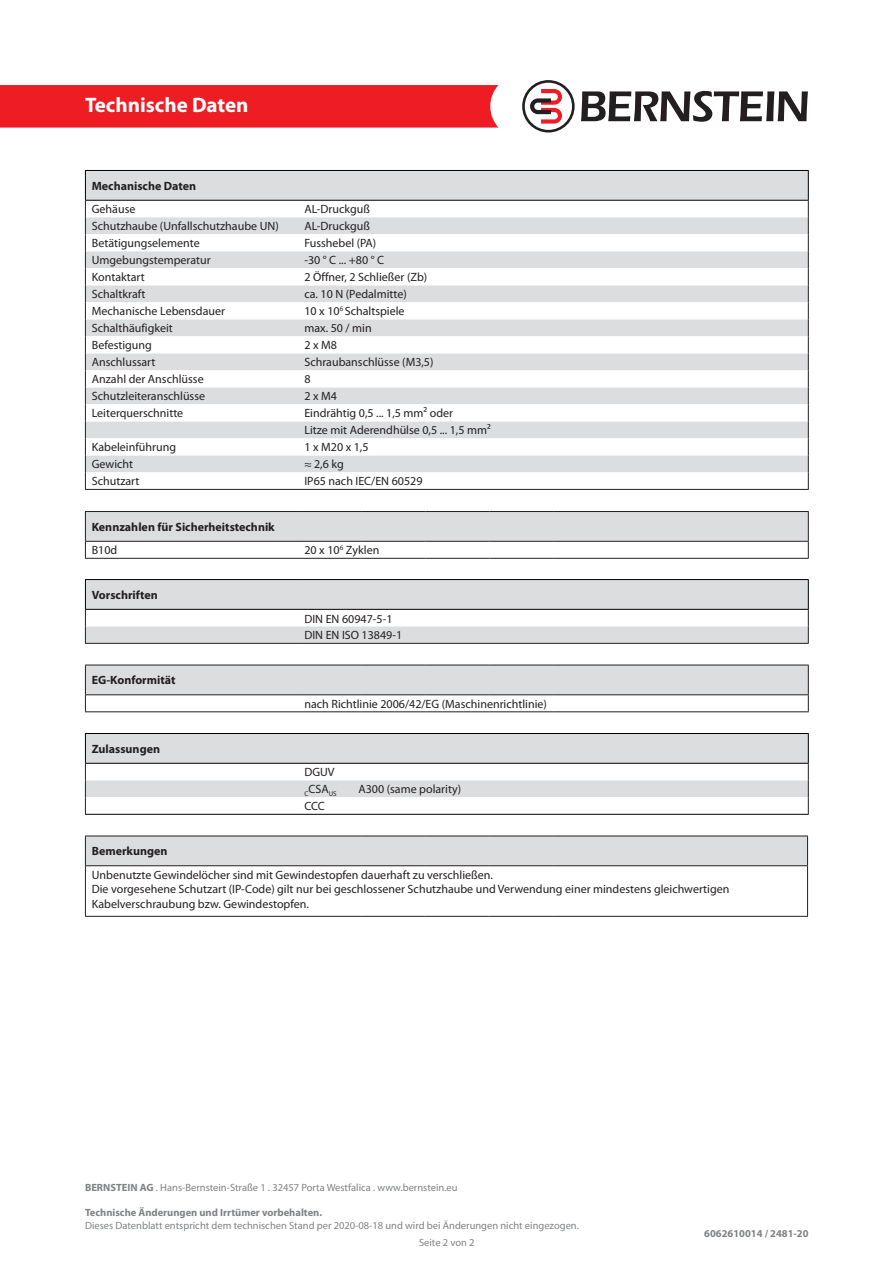
<style>
.page{position:relative;width:893px;height:1263px;background:#fff}
.page>*{position:absolute;margin:0;border:0;box-sizing:border-box;transform-origin:0 0}
.t1{font:700 21px "Myriad Pro";color:#fff}
.t2{font:12px/14.4px "Myriad Pro";color:#231f20}
.t3{font:700 12px "Myriad Pro";color:#231f20}
.t4{font:10.5px "Myriad Pro";color:#808285}
.t5{font:700 10.5px "Myriad Pro";color:#808285}
.t6{font:7.05px "Myriad Pro";color:#231f20}
.s1{font-weight:700}
</style>
<div class="page">
<div style="left:0;top:85px;width:498px;height:43px;background:#ee1d23"></div>
<svg style="left:581px;top:91px;width:227px;height:31px"></svg>
<svg style="left:522px;top:80px;width:53px;height:53px"></svg>
<div style="left:86px;top:171px;width:722px;height:29px;background:#dcdddf"></div>
<svg style="left:86px;top:201px;width:722px;height:288px"></svg>
<hr style="left:85px;top:489px;width:213px;height:1px;background:#231f20">
<hr style="left:298px;top:489px;width:511px;height:1px;background:#231f20">
<hr style="left:85px;top:170px;width:213px;height:1px;background:#000">
<svg style="left:85px;top:171px;width:1px;height:318px"></svg>
<hr style="left:298px;top:170px;width:511px;height:1px;background:#000">
<svg style="left:808px;top:171px;width:1px;height:318px"></svg>
<hr style="left:85px;top:200px;width:213px;height:1px;background:#000">
<hr style="left:298px;top:200px;width:511px;height:1px;background:#000">
<hr style="left:85px;top:579px;width:213px;height:1px;background:#000">
<hr style="left:298px;top:579px;width:511px;height:1px;background:#000">
<svg style="left:85px;top:580px;width:724px;height:63px"></svg>
<hr style="left:85px;top:643px;width:213px;height:1px;background:#231f20">
<hr style="left:298px;top:643px;width:511px;height:1px;background:#231f20">
<hr style="left:85px;top:733px;width:213px;height:1px;background:#000">
<hr style="left:298px;top:733px;width:511px;height:1px;background:#000">
<hr style="left:85px;top:814px;width:213px;height:1px;background:#000">
<hr style="left:298px;top:814px;width:511px;height:1px;background:#000">
<svg style="left:85px;top:734px;width:724px;height:80px"></svg>
<svg style="left:85px;top:666px;width:724px;height:45px"></svg>
<hr style="left:85px;top:665px;width:213px;height:1px;background:#231f20">
<hr style="left:298px;top:665px;width:64px;height:1px;background:#231f20">
<hr style="left:362px;top:665px;width:64px;height:1px;background:#231f20">
<hr style="left:426px;top:665px;width:63px;height:1px;background:#231f20">
<hr style="left:489px;top:665px;width:64px;height:1px;background:#231f20">
<hr style="left:553px;top:665px;width:256px;height:1px;background:#231f20">
<hr style="left:85px;top:694px;width:213px;height:1px;background:#231f20">
<hr style="left:298px;top:694px;width:64px;height:1px;background:#231f20">
<hr style="left:362px;top:694px;width:64px;height:1px;background:#231f20">
<hr style="left:426px;top:694px;width:63px;height:1px;background:#231f20">
<hr style="left:489px;top:694px;width:64px;height:1px;background:#231f20">
<hr style="left:553px;top:694px;width:256px;height:1px;background:#231f20">
<hr style="left:85px;top:711px;width:213px;height:1px;background:#231f20">
<hr style="left:298px;top:711px;width:64px;height:1px;background:#231f20">
<hr style="left:362px;top:711px;width:64px;height:1px;background:#231f20">
<hr style="left:426px;top:711px;width:63px;height:1px;background:#231f20">
<hr style="left:489px;top:711px;width:64px;height:1px;background:#231f20">
<hr style="left:553px;top:711px;width:256px;height:1px;background:#231f20">
<div style="left:85px;top:837px;width:723px;height:28px;background:#dcdddf"></div>
<hr style="left:85px;top:866px;width:1px;height:50px;background:#231f20">
<hr style="left:807px;top:866px;width:1px;height:50px;background:#231f20">
<hr style="left:85px;top:836px;width:213px;height:1px;background:#231f20">
<hr style="left:298px;top:836px;width:64px;height:1px;background:#231f20">
<hr style="left:362px;top:836px;width:64px;height:1px;background:#231f20">
<hr style="left:426px;top:836px;width:63px;height:1px;background:#231f20">
<hr style="left:489px;top:836px;width:64px;height:1px;background:#231f20">
<hr style="left:553px;top:836px;width:255px;height:1px;background:#231f20">
<hr style="left:85px;top:865px;width:213px;height:1px;background:#231f20">
<hr style="left:298px;top:865px;width:64px;height:1px;background:#231f20">
<hr style="left:362px;top:865px;width:64px;height:1px;background:#231f20">
<hr style="left:426px;top:865px;width:63px;height:1px;background:#231f20">
<hr style="left:489px;top:865px;width:64px;height:1px;background:#231f20">
<hr style="left:553px;top:865px;width:255px;height:1px;background:#231f20">
<hr style="left:85px;top:916px;width:213px;height:1px;background:#231f20">
<hr style="left:298px;top:916px;width:64px;height:1px;background:#231f20">
<hr style="left:362px;top:916px;width:64px;height:1px;background:#231f20">
<hr style="left:426px;top:916px;width:63px;height:1px;background:#231f20">
<hr style="left:489px;top:916px;width:64px;height:1px;background:#231f20">
<hr style="left:553px;top:916px;width:255px;height:1px;background:#231f20">
<svg style="left:85px;top:512px;width:724px;height:46px"></svg>
<hr style="left:85px;top:511px;width:213px;height:1px;background:#231f20">
<hr style="left:298px;top:511px;width:64px;height:1px;background:#231f20">
<hr style="left:362px;top:511px;width:64px;height:1px;background:#231f20">
<hr style="left:426px;top:511px;width:63px;height:1px;background:#231f20">
<hr style="left:489px;top:511px;width:64px;height:1px;background:#231f20">
<hr style="left:553px;top:511px;width:256px;height:1px;background:#231f20">
<hr style="left:85px;top:541px;width:213px;height:1px;background:#231f20">
<hr style="left:298px;top:541px;width:64px;height:1px;background:#231f20">
<hr style="left:362px;top:541px;width:64px;height:1px;background:#231f20">
<hr style="left:426px;top:541px;width:63px;height:1px;background:#231f20">
<hr style="left:489px;top:541px;width:64px;height:1px;background:#231f20">
<hr style="left:553px;top:541px;width:256px;height:1px;background:#231f20">
<hr style="left:85px;top:558px;width:213px;height:1px;background:#231f20">
<hr style="left:298px;top:558px;width:64px;height:1px;background:#231f20">
<hr style="left:362px;top:558px;width:64px;height:1px;background:#231f20">
<hr style="left:426px;top:558px;width:63px;height:1px;background:#231f20">
<hr style="left:489px;top:558px;width:64px;height:1px;background:#231f20">
<hr style="left:553px;top:558px;width:256px;height:1px;background:#231f20">
<h1 class="t1" style="left:85px;top:91px;width:165px">Technische Daten</h1>
<p class="t3" style="left:92px;top:178px;width:106px">Mechanische Daten</p>
<p class="t2" style="left:92px;top:202px;width:45px">Gehäuse</p>
<p class="t2" style="left:304px;top:202px;width:67px">AL-Druckguß</p>
<p class="t2" style="left:92px;top:219px;width:188px">Schutzhaube (Unfallschutzhaube UN)</p>
<p class="t2" style="left:304px;top:219px;width:67px">AL-Druckguß</p>
<p class="t2" style="left:92px;top:236px;width:109px">Betätigungselemente</p>
<p class="t2" style="left:304px;top:236px;width:73px">Fusshebel (PA)</p>
<p class="t2" style="left:92px;top:253px;width:120px">Umgebungstemperatur</p>
<p class="t2" style="left:304px;top:253px;width:81px">-30 ° C ... +80 ° C</p>
<p class="t2" style="left:92px;top:270px;width:55px">Kontaktart</p>
<p class="t2" style="left:304px;top:270px;width:124px">2 Öffner, 2 Schließer (Zb)</p>
<p class="t2" style="left:92px;top:287px;width:55px">Schaltkraft</p>
<p class="t2" style="left:304px;top:287px;width:104px">ca. 10 N (Pedalmitte)</p>
<p class="t2" style="left:92px;top:304px;width:135px">Mechanische Lebensdauer</p>
<p class="t2" style="left:304px;top:304px;width:102px">10 x 10<sup>6</sup> Schaltspiele</p>
<p class="t2" style="left:92px;top:321px;width:83px">Schalthäufigkeit</p>
<p class="t2" style="left:304px;top:321px;width:69px">max. 50 / min</p>
<p class="t2" style="left:92px;top:338px;width:62px">Befestigung</p>
<p class="t2" style="left:304px;top:338px;width:34px">2 x M8</p>
<p class="t2" style="left:92px;top:355px;width:65px">Anschlussart</p>
<p class="t2" style="left:304px;top:355px;width:131px">Schraubanschlüsse (M3,5)</p>
<p class="t2" style="left:92px;top:372px;width:113px">Anzahl der Anschlüsse</p>
<p class="t2" style="left:304px;top:372px;width:8px">8</p>
<p class="t2" style="left:92px;top:389px;width:115px">Schutzleiteranschlüsse</p>
<p class="t2" style="left:304px;top:389px;width:34px">2 x M4</p>
<p class="t2" style="left:92px;top:406px;width:93px">Leiterquerschnitte</p>
<p class="t2" style="left:304px;top:406px;width:150px">Eindrähtig 0,5 ... 1,5 mm² oder</p>
<p class="t2" style="left:304px;top:423px;width:188px">Litze mit Aderendhülse 0,5 ... 1,5 mm²</p>
<p class="t2" style="left:92px;top:440px;width:86px">Kabeleinführung</p>
<p class="t2" style="left:304px;top:440px;width:66px">1 x M20 x 1,5</p>
<p class="t2" style="left:92px;top:457px;width:43px">Gewicht</p>
<p class="t2" style="left:304px;top:457px;width:41px">≈ 2,6 kg</p>
<p class="t2" style="left:92px;top:474px;width:49px">Schutzart</p>
<p class="t2" style="left:304px;top:474px;width:120px">IP65 nach IEC/EN 60529</p>
<p class="t3" style="left:92px;top:519px;width:185px">Kennzahlen für Sicherheitstechnik</p>
<p class="t2" style="left:92px;top:543px;width:27px">B10d</p>
<p class="t2" style="left:304px;top:543px;width:76px">20 x 10<sup>6</sup> Zyklen</p>
<p class="t3" style="left:92px;top:587px;width:68px">Vorschriften</p>
<p class="t3" style="left:92px;top:672px;width:85px">EG-Konformität</p>
<p class="t3" style="left:92px;top:741px;width:70px">Zulassungen</p>
<p class="t2" style="left:304px;top:611px;width:90px">DIN EN 60947-5-1</p>
<p class="t2" style="left:304px;top:628px;width:99px">DIN EN ISO 13849-1</p>
<p class="t2" style="left:304px;top:696px;width:244px">nach Richtlinie 2006/42/EG (Maschinenrichtlinie)</p>
<p class="t2" style="left:304px;top:765px;width:32px">DGUV</p>
<p class="t6" style="left:304px;top:789px;width:34px">C<sup>CSA</sup>US</p>
<p class="t2" style="left:358px;top:782px;width:104px">A300 (same polarity)</p>
<p class="t2" style="left:304px;top:799px;width:22px">CCC</p>
<p class="t3" style="left:92px;top:843px;width:77px">Bemerkungen</p>
<p class="t2" style="left:92px;top:867px;width:639px">Unbenutzte Gewindelöcher sind mit Gewindestopfen dauerhaft zu verschließen.<br>Die vorgesehene Schutzart (IP-Code) gilt nur bei geschlossener Schutzhaube und Verwendung einer mindestens gleichwertigen<br>Kabelverschraubung bzw. Gewindestopfen.</p>
<p class="t4" style="left:85px;top:1181px;width:374px"><span class="s1">BERNSTEIN AG</span> . Hans-Bernstein-Straße 1 . 32457 Porta Westfalica . www.bernstein.eu</p>
<p class="t5" style="left:85px;top:1206px;width:239px">Technische Änderungen und Irrtümer vorbehalten.</p>
<p class="t4" style="left:85px;top:1219px;width:495px">Dieses Datenblatt entspricht dem technischen Stand per 2020-08-18 und wird bei Änderungen nicht eingezogen.</p>
<p class="t4" style="left:419px;top:1236px;width:57px">Seite 2 von 2</p>
<p class="t5" style="left:704px;top:1227px;width:106px">6062610014 / 2481-20</p>
</div>
